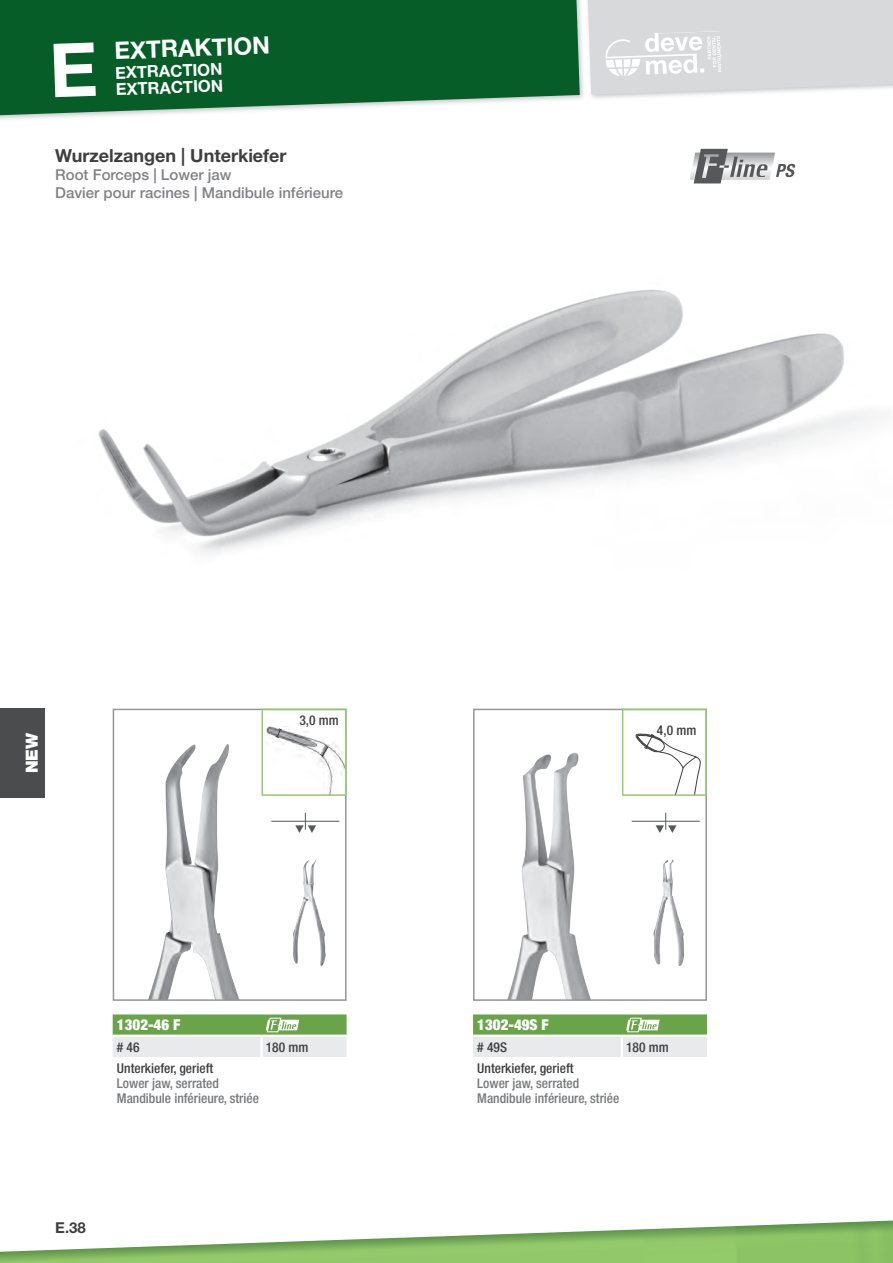
<style>
.page{position:relative;width:893px;height:1263px;background:#fff}
.page>*{position:absolute;margin:0;border:0;box-sizing:border-box;transform-origin:0 0}
.t1{font:700 24px "Helvetica Neue LT Std";color:#fff}
.t2{font:700 18px "Helvetica Neue LT Std";color:#3e3e3f}
.t3{font:900 16.8px "Helvetica Neue LT Std";color:#fff}
.t4{font:700 16.5px "Helvetica Neue LT Std";color:#fff}
.t5{font:500 15px/18px "Helvetica Neue LT Std";color:#808285}
.t6{font:900 condensed 15px "Helvetica Neue LT Std";color:#fff}
.t7{font:700 15px "Helvetica Neue LT Std";color:#3e3e3f}
.t8{font:500 condensed 13.5px/15.3px "Helvetica Neue LT Std";color:#76787b}
.t9{font:500 condensed 13.5px "Helvetica Neue LT Std";color:#3e3e3f}
</style>
<div class="page">
<img style="left:0;top:1220px;width:893px;height:43px">
<img style="left:0;top:0;width:687px;height:120px">
<svg style="left:0;top:0;width:580px;height:115px;background:#1b6a39"></svg>
<svg style="left:588px;top:0;width:305px;height:95px;background:#dbdcde"></svg>
<img style="left:98px;top:152px;width:779px;height:402px">
<img style="left:690px;top:153px;width:85px;height:27px">
<svg style="left:694px;top:149px;width:74px;height:34px"></svg>
<svg style="left:776px;top:164px;width:19px;height:13px"></svg>
<img style="left:508px;top:753px;width:83px;height:245px">
<div style="left:473px;top:709px;width:234px;height:292px;border:2px solid #939598"></div>
<img style="left:653px;top:860px;width:31px;height:106px">
<hr style="left:632px;top:821px;width:68px;height:1px;background:#57585a">
<svg style="left:656px;top:813px;width:20px;height:20px"></svg>
<img style="left:148px;top:744px;width:91px;height:254px">
<div style="left:113px;top:709px;width:234px;height:292px;border:2px solid #939598"></div>
<img style="left:293px;top:860px;width:33px;height:106px">
<svg style="left:113px;top:1014px;width:234px;height:43px;background:#b2cca4"></svg>
<hr style="left:271px;top:821px;width:68px;height:1px;background:#57585a">
<svg style="left:295px;top:813px;width:21px;height:20px"></svg>
<svg style="left:473px;top:1014px;width:234px;height:43px;background:#b2cca4"></svg>
<div style="left:622px;top:709px;width:85px;height:87px;border:2px solid #92ca6d"></div>
<svg style="left:636px;top:733px;width:65px;height:62px"></svg>
<img style="left:267px;top:726px;width:77px;height:67px">
<div style="left:261px;top:709px;width:86px;height:87px;border:2px solid #92ca6d"></div>
<svg style="left:275px;top:728px;width:8px;height:11px"></svg>
<div style="left:0;top:709px;width:45px;height:89px;background:#4b4c4d"></div>
<div style="left:53px;top:42px;width:43px;height:55px;background:#065d27"></div>
<h1 class="t1" style="left:114px;top:36px;width:157px;rotate:-2deg">EXTRAKTION</h1>
<p class="t4" style="left:115px;top:62px;width:109px;rotate:-2deg">EXTRACTION</p>
<p class="t4" style="left:116px;top:79px;width:109px;rotate:-2deg">EXTRACTION</p>
<h2 class="t2" style="left:55px;top:144px;width:233px">Wurzelzangen | Unterkiefer</h2>
<p class="t5" style="left:55px;top:165px;width:289px">Root Forceps | Lower jaw<br>Davier pour racines | Mandibule inférieure</p>
<p class="t3" style="left:22px;top:773px;width:42px;rotate:-90deg">NEW</p>
<p class="t9" style="left:299px;top:712px;width:41px">3,0 mm</p>
<p class="t6" style="left:117px;top:1016px;width:65px">1302-46 F</p>
<p class="t9" style="left:117px;top:1039px;width:24px"># 46</p>
<p class="t9" style="left:266px;top:1039px;width:44px">180 mm</p>
<p class="t9" style="left:117px;top:1060px;width:98px">Unterkiefer, gerieft</p>
<p class="t8" style="left:117px;top:1075px;width:144px">Lower jaw, serrated<br>Mandibule inférieure, striée</p>
<p class="t7" style="left:55px;top:1219px;width:32px">E.38</p>
<p class="t9" style="left:657px;top:723px;width:41px">4,0 mm</p>
<p class="t6" style="left:477px;top:1016px;width:73px">1302-49S F</p>
<p class="t9" style="left:477px;top:1039px;width:31px"># 49S</p>
<p class="t9" style="left:626px;top:1039px;width:44px">180 mm</p>
<p class="t9" style="left:477px;top:1060px;width:98px">Unterkiefer, gerieft</p>
<p class="t8" style="left:477px;top:1075px;width:144px">Lower jaw, serrated<br>Mandibule inférieure, striée</p>
</div>
